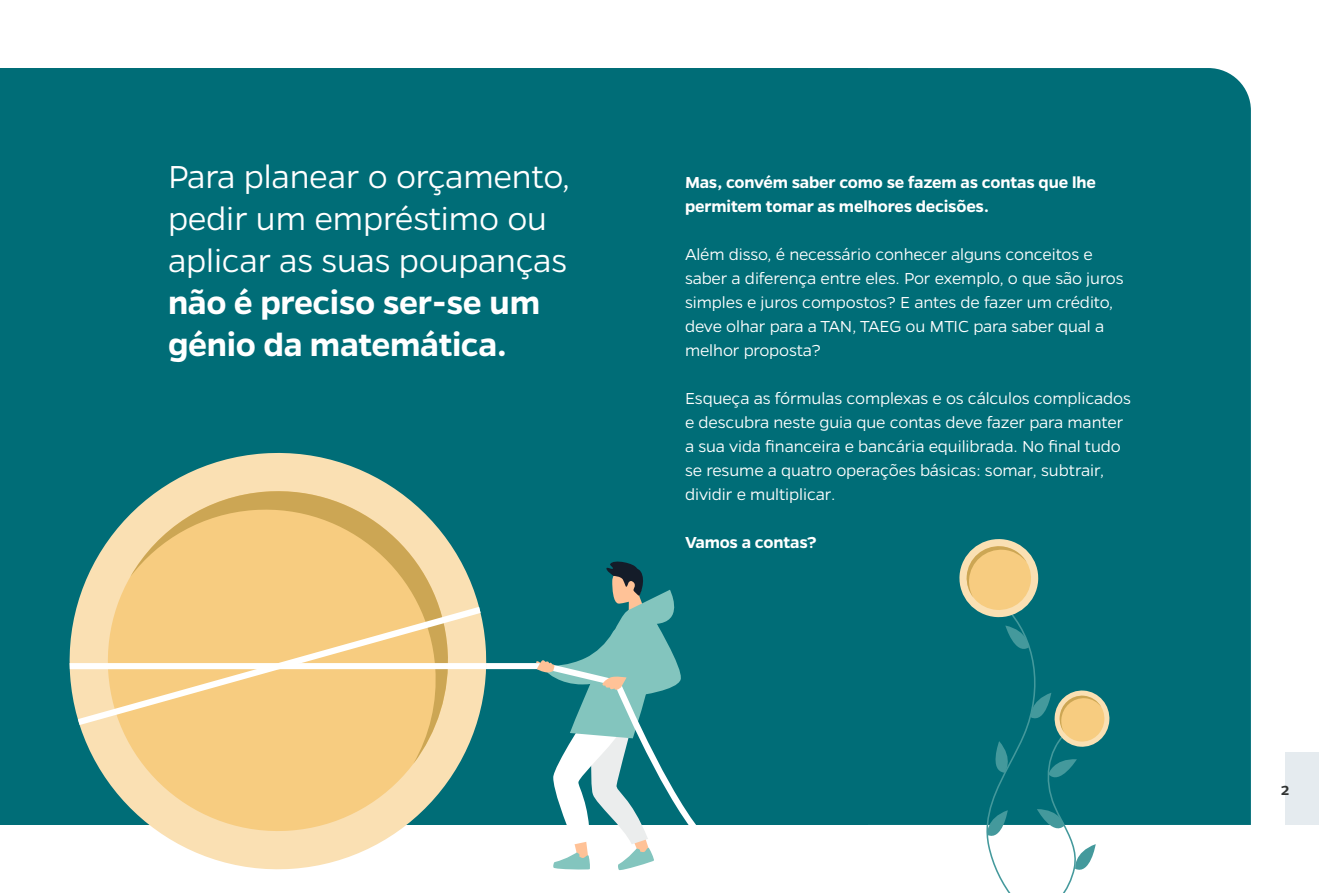
<style>
.page{position:relative;width:1319px;height:893px;background:#fff}
.page>*{position:absolute;margin:0;border:0;box-sizing:border-box;transform-origin:0 0}
.t1{font:300 36px/42px "Gentona";letter-spacing:-.01em;color:#fff}
.t2{font:600 36px/42px "Gentona";letter-spacing:-.01em;color:#fff}
.t3{font:300 18px/24px "Gentona";letter-spacing:-.01em;color:#fff}
.t4{font:600 18px/24px "Gentona";letter-spacing:-.01em;color:#fff}
.t5{font:600 15px "Gentona";color:#313332}
</style>
<div class="page">
<div style="left:1284px;top:753px;width:34px;height:72px;background:#e5ebef"></div>
<div style="left:0;top:68px;width:867px;height:757px;background:#006d77"></div>
<div style="left:867px;top:68px;width:383px;height:757px;background:#006d77"></div>
<svg style="left:536px;top:561px;width:148px;height:309px"></svg>
<svg style="left:69px;top:452px;width:424px;height:418px"></svg>
<svg style="left:102px;top:485px;width:352px;height:352px"></svg>
<svg style="left:130px;top:485px;width:320px;height:279px;background:#e8c885"></svg>
<div style="left:70px;top:663px;width:416px;height:6px;background:#fff"></div>
<svg style="left:78px;top:607px;width:402px;height:118px;background:#f6d393"></svg>
<svg style="left:957px;top:538px;width:153px;height:355px"></svg>
<h1 class="t1" style="left:168px;top:155px;width:404px">Para planear o orçamento, pedir um empréstimo ou aplicar as suas poupanças</h1>
<h1 class="t2" style="left:168px;top:281px;width:373px">não é preciso ser-se um génio da matemática.</h1>
<p class="t4" style="left:685px;top:170px;width:412px">Mas, convém saber como se fazem as contas que lhe permitem tomar as melhores decisões.</p>
<p class="t3" style="left:685px;top:242px;width:440px">Além disso, é necessário conhecer alguns conceitos e saber a diferença entre eles. Por exemplo, o que são juros simples e juros compostos? E antes de fazer um crédito, deve olhar para a TAN, TAEG ou MTIC para saber qual a melhor proposta?</p>
<p class="t3" style="left:685px;top:386px;width:447px">Esqueça as fórmulas complexas e os cálculos complicados e descubra neste guia que contas deve fazer para manter a sua vida financeira e bancária equilibrada. No final tudo se resume a quatro operações básicas: somar, subtrair, dividir e multiplicar.</p>
<p class="t4" style="left:685px;top:530px;width:133px">Vamos a contas?</p>
<p class="t5" style="left:1280px;top:781px;width:9px">2</p>
</div>
